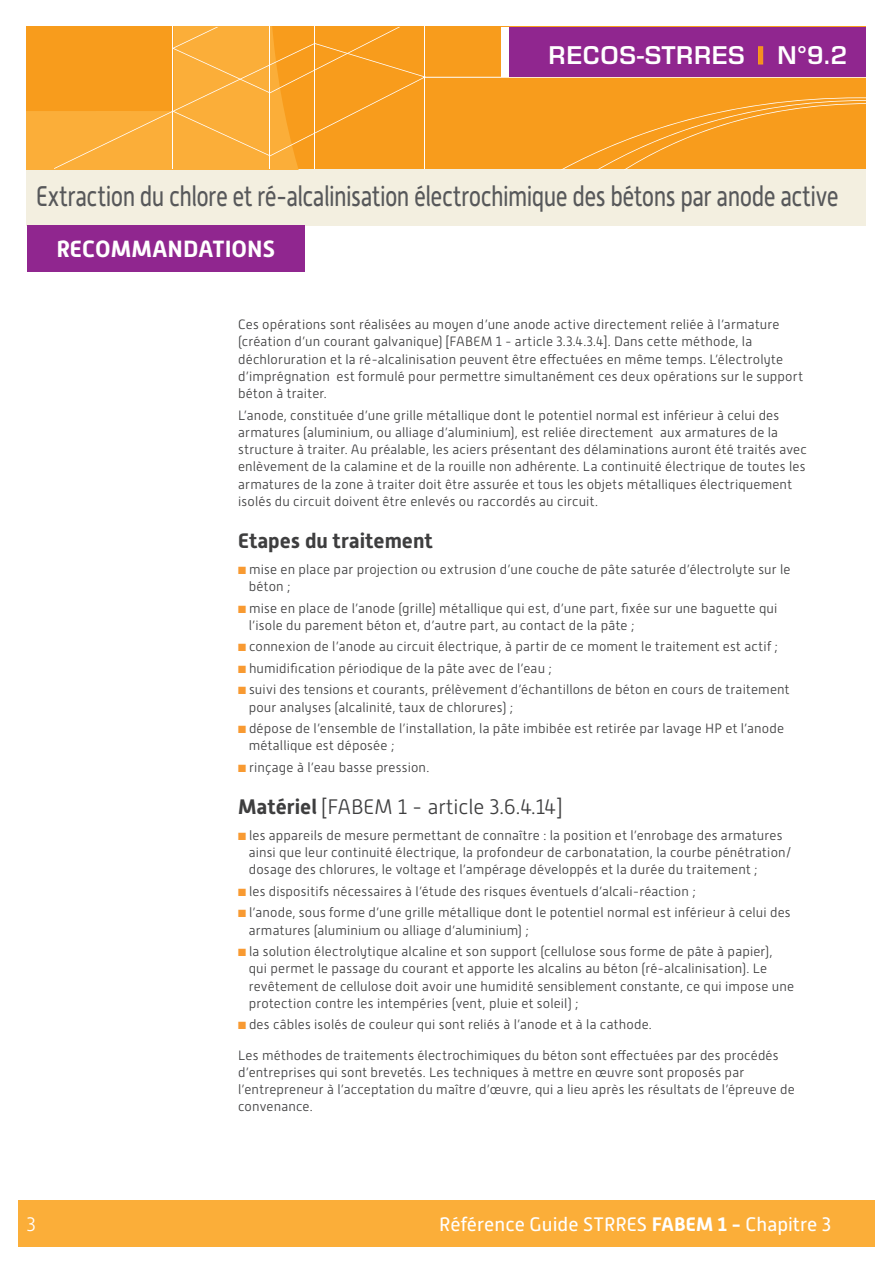
<style>
.page{position:relative;width:893px;height:1263px;background:#fff}
.page>*{position:absolute;margin:0;border:0;box-sizing:border-box;transform-origin:0 0}
.t1{font:28.5px "Alwyn New";letter-spacing:-.025em;color:#57585a;scale:.8 1}
.t2{font:600 24.6px "Eurostile LT Pro";color:#fff}
.t3{font:700 23.4px "Alwyn New";color:#fff}
.t4{font:300 21px "Alwyn New";color:#3e3e3f}
.t5{font:700 21px "Alwyn New";color:#3e3e3f}
.t6{font:19.5px "Alwyn New";color:#fff}
.t7{font:300 19.5px "Alwyn New";color:#fff}
.t8{font:300 13.5px/17.2px "Alwyn New";letter-spacing:.01em;color:#3e3e3f}
.s1{color:#f89a32}
.s2{font-weight:700}
</style>
<div class="page">
<div style="left:18px;top:1200px;width:857px;height:47px;background:#fbae39"></div>
<div style="left:27px;top:169px;width:839px;height:57px;background:#f3efe0"></div>
<div style="left:27px;top:27px;width:839px;height:142px;background:#f89c1c"></div>
<div style="left:27px;top:111px;width:27px;height:58px;background:#fbae39"></div>
<svg style="left:54px;top:27px;width:372px;height:142px"></svg>
<svg style="left:562px;top:97px;width:304px;height:72px"></svg>
<hr style="left:423px;top:77px;width:443px;height:1px;background:#fff">
<div style="left:509px;top:27px;width:357px;height:49px;background:#90268f"></div>
<div style="left:758px;top:46px;width:5px;height:18px;background:#f68f1e;border:1px solid #f89c1c"></div>
<div style="left:501px;top:27px;width:8px;height:49px;background:#fff"></div>
<div style="left:27px;top:226px;width:278px;height:46px;background:#90268f"></div>
<h2 class="t2" style="left:548px;top:40px;width:198px">RECOS-STRRES</h2>
<h2 class="t2" style="left:777px;top:40px;width:72px">N°9.2</h2>
<h1 class="t1" style="left:36px;top:180px;width:1005px">Extraction du chlore et ré-alcalinisation électrochimique des bétons par anode active</h1>
<h3 class="t3" style="left:56px;top:236px;width:220px">RECOMMANDATIONS</h3>
<h3 class="t7" style="left:27px;top:1213px;width:11px">3</h3>
<p class="t8" style="left:238px;top:316px;width:566px">Ces opérations sont réalisées au moyen d’une anode active directement reliée à l’armature (création d’un courant galvanique) [FABEM 1 - article 3.3.4.3.4]. Dans cette méthode, la déchloruration et la ré-alcalinisation peuvent être effectuées en même temps. L’électrolyte d’imprégnation est formulé pour permettre simultanément ces deux opérations sur le support béton à traiter.</p>
<p class="t8" style="left:238px;top:406px;width:570px">L’anode, constituée d’une grille métallique dont le potentiel normal est inférieur à celui des armatures (aluminium, ou alliage d’aluminium), est reliée directement aux armatures de la structure à traiter. Au préalable, les aciers présentant des délaminations auront été traités avec enlèvement de la calamine et de la rouille non adhérente. La continuité électrique de toutes les armatures de la zone à traiter doit être assurée et tous les objets métalliques électriquement isolés du circuit doivent être enlevés ou raccordés au circuit.</p>
<h3 class="t5" style="left:238px;top:529px;width:196px">Etapes du traitement</h3>
<p class="t8" style="left:249px;top:561px;width:543px;text-indent:-11px"><span class="s1">■</span> mise en place par projection ou extrusion d’une couche de pâte saturée d’électrolyte sur le béton ;</p>
<p class="t8" style="left:249px;top:599px;width:530px;text-indent:-11px"><span class="s1">■</span> mise en place de l’anode (grille) métallique qui est, d’une part, fixée sur une baguette qui l’isole du parement béton et, d’autre part, au contact de la pâte ;</p>
<p class="t8" style="left:238px;top:638px;width:541px"><span class="s1">■</span> connexion de l’anode au circuit électrique, à partir de ce moment le traitement est actif ;</p>
<p class="t8" style="left:238px;top:660px;width:315px"><span class="s1">■</span> humidification périodique de la pâte avec de l’eau ;</p>
<p class="t8" style="left:249px;top:681px;width:542px;text-indent:-11px"><span class="s1">■</span> suivi des tensions et courants, prélèvement d’échantillons de béton en cours de traitement pour analyses (alcalinité, taux de chlorures) ;</p>
<p class="t8" style="left:249px;top:720px;width:537px;text-indent:-11px"><span class="s1">■</span> dépose de l’ensemble de l’installation, la pâte imbibée est retirée par lavage HP et l’anode métallique est déposée ;</p>
<p class="t8" style="left:238px;top:759px;width:193px"><span class="s1">■</span> rinçage à l’eau basse pression.</p>
<h3 class="t4" style="left:238px;top:795px;width:326px"><span class="s2">Matériel</span> [FABEM 1 - article 3.6.4.14]</h3>
<p class="t8" style="left:249px;top:827px;width:544px;text-indent:-11px"><span class="s1">■</span> les appareils de mesure permettant de connaître : la position et l’enrobage des armatures ainsi que leur continuité électrique, la profondeur de carbonatation, la courbe pénétration/ dosage des chlorures, le voltage et l’ampérage développés et la durée du traitement ;</p>
<p class="t8" style="left:238px;top:883px;width:459px"><span class="s1">■</span> les dispositifs nécessaires à l’étude des risques éventuels d’alcali-réaction ;</p>
<p class="t8" style="left:249px;top:904px;width:543px;text-indent:-11px"><span class="s1">■</span> l’anode, sous forme d’une grille métallique dont le potentiel normal est inférieur à celui des armatures (aluminium ou alliage d’aluminium) ;</p>
<p class="t8" style="left:249px;top:943px;width:547px;text-indent:-11px"><span class="s1">■</span> la solution électrolytique alcaline et son support (cellulose sous forme de pâte à papier), qui permet le passage du courant et apporte les alcalins au béton (ré-alcalinisation). Le revêtement de cellulose doit avoir une humidité sensiblement constante, ce qui impose une protection contre les intempéries (vent, pluie et soleil) ;</p>
<p class="t8" style="left:238px;top:1016px;width:415px"><span class="s1">■</span> des câbles isolés de couleur qui sont reliés à l’anode et à la cathode.</p>
<p class="t8" style="left:238px;top:1046px;width:558px">Les méthodes de traitements électrochimiques du béton sont effectuées par des procédés d’entreprises qui sont brevetés. Les techniques à mettre en œuvre sont proposés par l’entrepreneur à l’acceptation du maître d’œuvre, qui a lieu après les résultats de l’épreuve de convenance.</p>
<h3 class="t6" style="left:439px;top:1213px;width:393px">Référence Guide STRRES <span class="s2">FABEM 1 -</span> Chapitre 3</h3>
</div>
